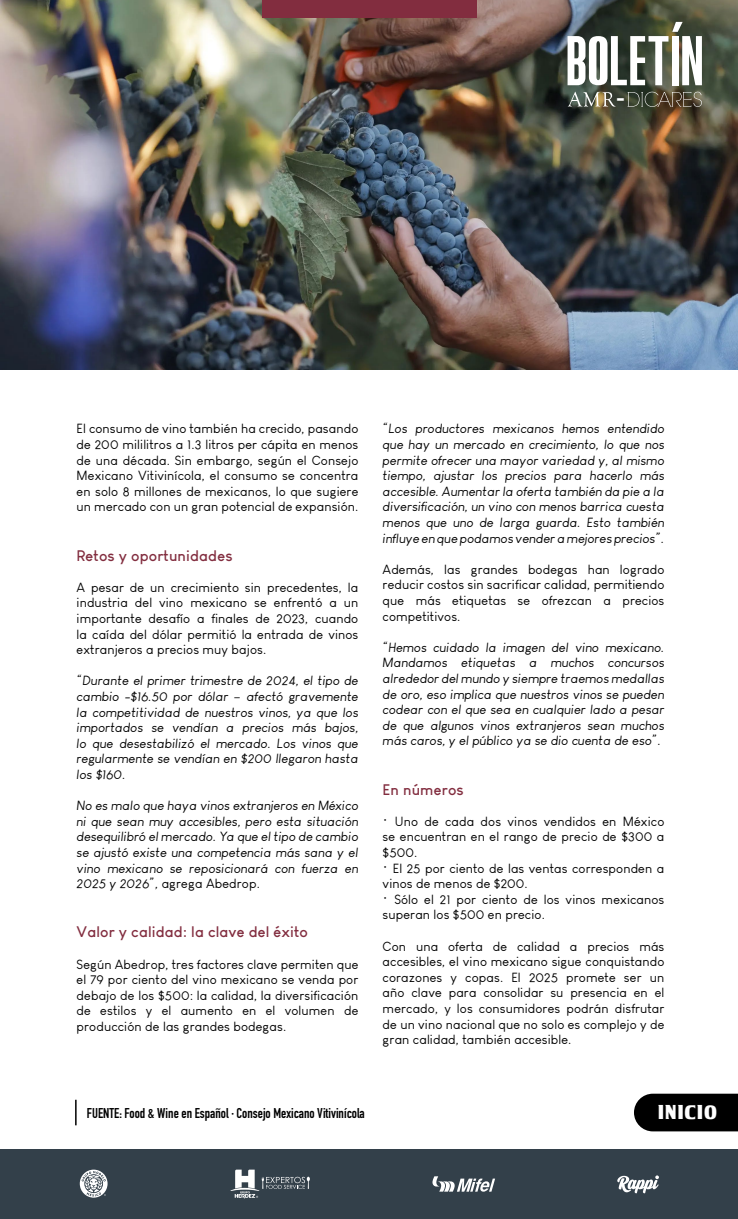
<style>
.page{position:relative;width:738px;height:1219px;background:#fff}
.page>*{position:absolute;margin:0;border:0;box-sizing:border-box;transform-origin:0 0}
.t1{font:55px "Pirrata";color:#fff}
.t2{font:23.1px "Pirrata";color:#fff}
.t3{font:20px "Tobago Poster";letter-spacing:.05em;color:#fff}
.t4{font:700 15px "Louis George Cafe";letter-spacing:.01em;color:#822d3f}
.t5{font:700 14px "DIN Condensed";color:#000}
.t6{font:13px/15.6px "Louis George Cafe";letter-spacing:.01em;color:#000;text-align:justify}
.t7{font:italic 13px/15.6px "Louis George Cafe";letter-spacing:.01em;color:#000;text-align:justify}
.s1{font-style:normal}
</style>
<div class="page">
<img style="left:0;top:0;width:737px;height:370px">
<div style="left:0;top:1149px;width:737px;height:70px;background:#33404a"></div>
<svg style="left:80px;top:1170px;width:27px;height:28px"></svg>
<svg style="left:617px;top:1175px;width:41px;height:18px"></svg>
<svg style="left:230px;top:1170px;width:79px;height:28px"></svg>
<svg style="left:432px;top:1176px;width:62px;height:16px"></svg>
<div style="left:261px;top:0;width:215px;height:17px;background:#822d3f"></div>
<hr style="left:75px;top:1100px;width:2px;height:25px;background:#000">
<div style="left:634px;top:1094px;width:103px;height:37px;background:#000"></div>
<svg style="left:567px;top:92px;width:48px;height:15px"></svg>
<svg style="left:627px;top:92px;width:74px;height:15px"></svg>
<hr style="left:737px;top:1149px;width:1px;height:70px;background:#33404a">
<svg style="left:671px;top:22px;width:11px;height:10px"></svg>
<h1 class="t1" style="left:565px;top:32px;width:139px">BOLETIN</h1>
<h2 class="t2" style="left:616px;top:86px;width:10px">-</h2>
<p class="t6" style="left:77px;top:421px;width:283px">El consumo de vino también ha crecido, pasando de 200 mililitros a 1.3 litros per cápita en menos de una década. Sin embargo, según el Consejo Mexicano Vitivinícola, el consumo se concentra en solo 8 millones de mexicanos, lo que sugiere un mercado con un gran potencial de expansión.</p>
<p class="t4" style="left:77px;top:546px;width:157px">Retos y oportunidades</p>
<p class="t6" style="left:77px;top:579px;width:283px">A pesar de un crecimiento sin precedentes, la industria del vino mexicano se enfrentó a un importante desafío a finales de 2023, cuando la caída del dólar permitió la entrada de vinos extranjeros a precios muy bajos.</p>
<p class="t7" style="left:77px;top:673px;width:283px">“Durante el primer trimestre de 2024, el tipo de cambio -$16.50 por dólar – afectó gravemente la competitividad de nuestros vinos, ya que los importados se vendían a precios más bajos, lo que desestabilizó el mercado. Los vinos que regularmente se vendían en $200 llegaron hasta los $160.</p>
<p class="t7" style="left:77px;top:798px;width:283px">No es malo que haya vinos extranjeros en México ni que sean muy accesibles, pero esta situación desequilibró el mercado. Ya que el tipo de cambio se ajustó existe una competencia más sana y el vino mexicano se reposicionará con fuerza en 2025 y 2026”, <span class="s1">agrega Abedrop.</span></p>
<p class="t4" style="left:77px;top:922px;width:233px">Valor y calidad: la clave del éxito</p>
<p class="t6" style="left:77px;top:956px;width:283px">Según Abedrop, tres factores clave permiten que el 79 por ciento del vino mexicano se venda por debajo de los $500: la calidad, la diversificación de estilos y el aumento en el volumen de producción de las grandes bodegas.</p>
<p class="t7" style="left:382px;top:421px;width:283px">“Los productores mexicanos hemos entendido que hay un mercado en crecimiento, lo que nos permite ofrecer una mayor variedad y, al mismo tiempo, ajustar los precios para hacerlo más accesible. Aumentar la oferta también da pie a la diversificación, un vino con menos barrica cuesta menos que uno de larga guarda. Esto también influye en que podamos vender a mejores precios”.</p>
<p class="t6" style="left:382px;top:561px;width:283px">Además, las grandes bodegas han logrado reducir costos sin sacrificar calidad, permitiendo que más etiquetas se ofrezcan a precios competitivos.</p>
<p class="t7" style="left:382px;top:639px;width:283px">“Hemos cuidado la imagen del vino mexicano.<br>Mandamos etiquetas a muchos concursos alrededor del mundo y siempre traemos medallas de oro, eso implica que nuestros vinos se pueden codear con el que sea en cualquier lado a pesar de que algunos vinos extranjeros sean muchos más caros, y el público ya se dio cuenta de eso”.</p>
<p class="t4" style="left:382px;top:780px;width:83px">En números</p>
<p class="t6" style="left:382px;top:813px;width:283px">• Uno de cada dos vinos vendidos en México se encuentran en el rango de precio de $300 a $500.</p>
<p class="t6" style="left:382px;top:860px;width:283px">• El 25 por ciento de las ventas corresponden a vinos de menos de $200.</p>
<p class="t6" style="left:382px;top:891px;width:283px">• Sólo el 21 por ciento de los vinos mexicanos superan los $500 en precio.</p>
<p class="t6" style="left:382px;top:938px;width:283px">Con una oferta de calidad a precios más accesibles, el vino mexicano sigue conquistando corazones y copas. El 2025 promete ser un año clave para consolidar su presencia en el mercado, y los consumidores podrán disfrutar de un vino nacional que no solo es complejo y de gran calidad, también accesible.</p>
<p class="t5" style="left:87px;top:1104px;width:279px">FUENTE: Food &amp; Wine en Español · Consejo Mexicano Vitivinícola</p>
<h3 class="t3" style="left:656px;top:1100px;width:60px">INICIO</h3>
</div>
